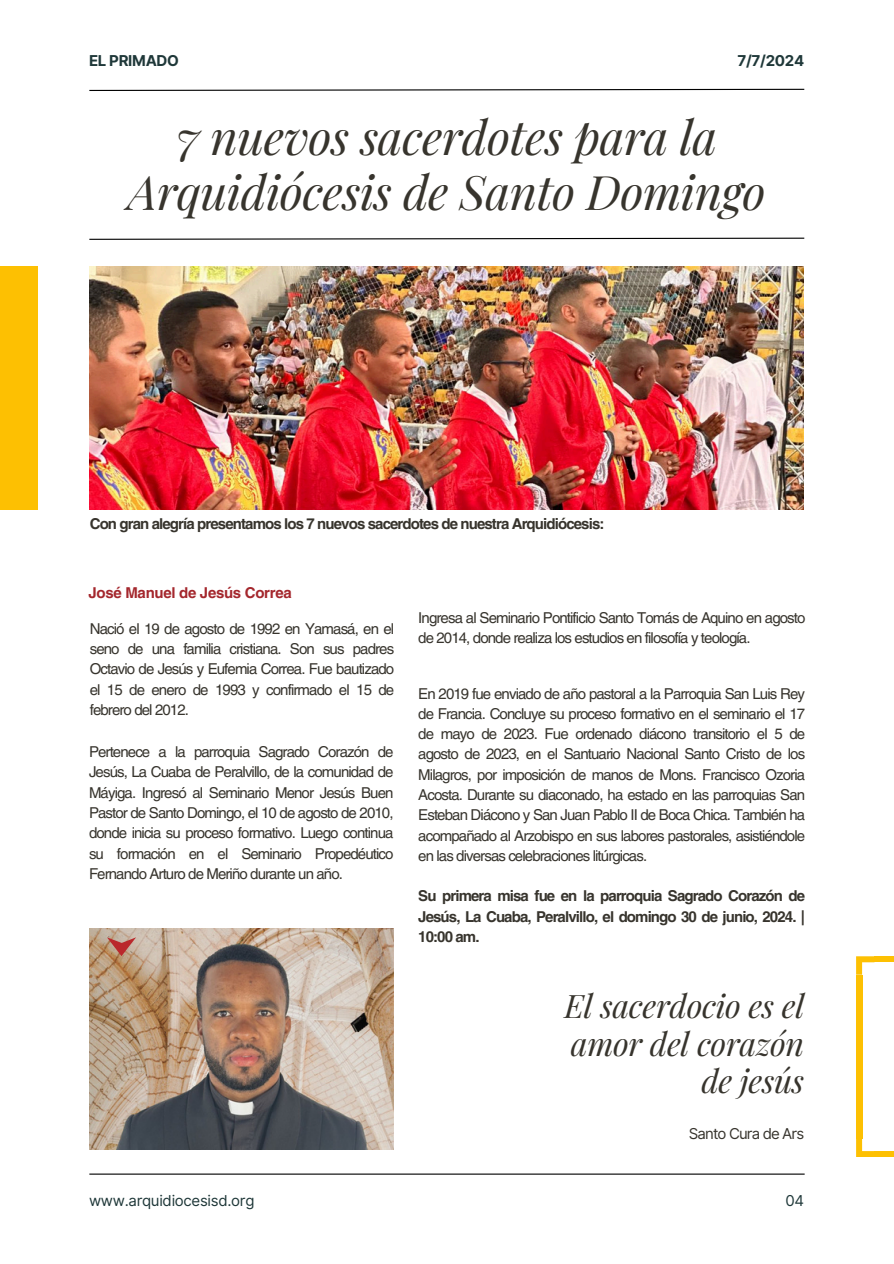
<style>
.page{position:relative;width:894px;height:1264px;background:#fff}
.page>*{position:absolute;margin:0;border:0;box-sizing:border-box;transform-origin:0 0}
.t1{font:italic 47.4px/55.5px "Playfair Display";letter-spacing:-.01em;color:#37342d;text-align:center}
.t2{font:italic 32.25px/37.2px "Playfair Display";letter-spacing:-.01em;color:#37342d;text-align:right}
.t3{font:15px/20.2px "Helvetica LT Pro";letter-spacing:-.06em;color:#37342d;text-align:justify}
.t4{font:700 15px/20.2px "Helvetica LT Pro";letter-spacing:-.06em;color:#37342d;text-align:justify}
.t5{font:15px "Inter";letter-spacing:-.02em;color:#1f3839}
.t6{font:700 15px "Helvetica LT Pro";letter-spacing:-.02em;color:#a4272d}
.t7{font:700 15px "Inter";letter-spacing:-.02em;color:#1f3839}
.t8{font:15px "Inter";letter-spacing:-.06em;color:#37342d}
</style>
<div class="page">
<img style="left:89px;top:928px;width:304px;height:221px">
<div style="left:0;top:267px;width:38px;height:243px;background:#fdc002"></div>
<div style="left:855px;top:974px;width:6px;height:164px;background:#fdc002"></div>
<div style="left:874px;top:956px;width:19px;height:6px;background:#fdc002"></div>
<div style="left:874px;top:1151px;width:19px;height:5px;background:#fdc002"></div>
<svg style="left:856px;top:956px;width:18px;height:18px"></svg>
<svg style="left:856px;top:1138px;width:18px;height:18px"></svg>
<img style="left:89px;top:267px;width:714px;height:243px">
<hr style="left:89px;top:1173px;width:715px;height:1px;background:#000">
<svg style="left:89px;top:88px;width:716px;height:3px"></svg>
<svg style="left:89px;top:237px;width:716px;height:3px"></svg>
<svg style="left:107px;top:937px;width:29px;height:19px"></svg>
<p class="t7" style="left:89px;top:52px;width:91px">EL PRIMADO</p>
<p class="t7" style="left:737px;top:52px;width:68px">7/7/2024</p>
<h4 class="t1" style="left:128px;top:107px;width:639px">7 nuevos sacerdotes para la<br>Arquidiócesis de Santo Domingo</h4>
<h3 class="t4" style="left:90px;top:515px;width:516px">Con gran alegría presentamos los 7 nuevos sacerdotes de nuestra Arquidiócesis:</h3>
<p class="t6" style="left:88px;top:587px;width:205px">José Manuel de Jesús Correa</p>
<h4 class="t3" style="left:90px;top:620px;width:306px">Nació el 19 de agosto de 1992 en Yamasá, en el seno de una familia cristiana. Son sus padres Octavio de Jesús y Eufemia Correa. Fue bautizado el 15 de enero de 1993 y confirmado el 15 de febrero del 2012.</h4>
<h1 class="t3" style="left:89px;top:743px;width:306px">Pertenece a la parroquia Sagrado Corazón de Jesús, La Cuaba de Peralvillo, de la comunidad de Máyiga. Ingresó al Seminario Menor Jesús Buen Pastor de Santo Domingo, el 10 de agosto de 2010, donde inicia su proceso formativo. Luego continua su formación en el Seminario Propedéutico Fernando Arturo de Meriño durante un año.</h1>
<p class="t5" style="left:89px;top:1191px;width:167px">www.arquidiocesisd.org</p>
<h4 class="t3" style="left:418px;top:609px;width:388px">Ingresa al Seminario Pontificio Santo Tomás de Aquino en agosto de 2014, donde realiza los estudios en filosofía y teología.</h4>
<h4 class="t3" style="left:418px;top:684px;width:388px">En 2019 fue enviado de año pastoral a la Parroquia San Luis Rey de Francia. Concluye su proceso formativo en el seminario el 17 de mayo de 2023. Fue ordenado diácono transitorio el 5 de agosto de 2023, en el Santuario Nacional Santo Cristo de los Milagros, por imposición de manos de Mons. Francisco Ozoria Acosta. Durante su diaconado, ha estado en las parroquias San Esteban Diácono y San Juan Pablo II de Boca Chica. También ha acompañado al Arzobispo en sus labores pastorales, asistiéndole en las diversas celebraciones litúrgicas.</h4>
<h2 class="t4" style="left:418px;top:887px;width:388px">Su primera misa fue en la parroquia Sagrado Corazón de Jesús, La Cuaba, Peralvillo, el domingo 30 de junio, 2024. | 10:00 am.</h2>
<p class="t2" style="left:564px;top:986px;width:241px">El sacerdocio es el amor del corazón de jesús</p>
<p class="t8" style="left:688px;top:1124px;width:117px">Santo Cura de Ars</p>
<p class="t5" style="left:785px;top:1191px;width:20px">04</p>
</div>
